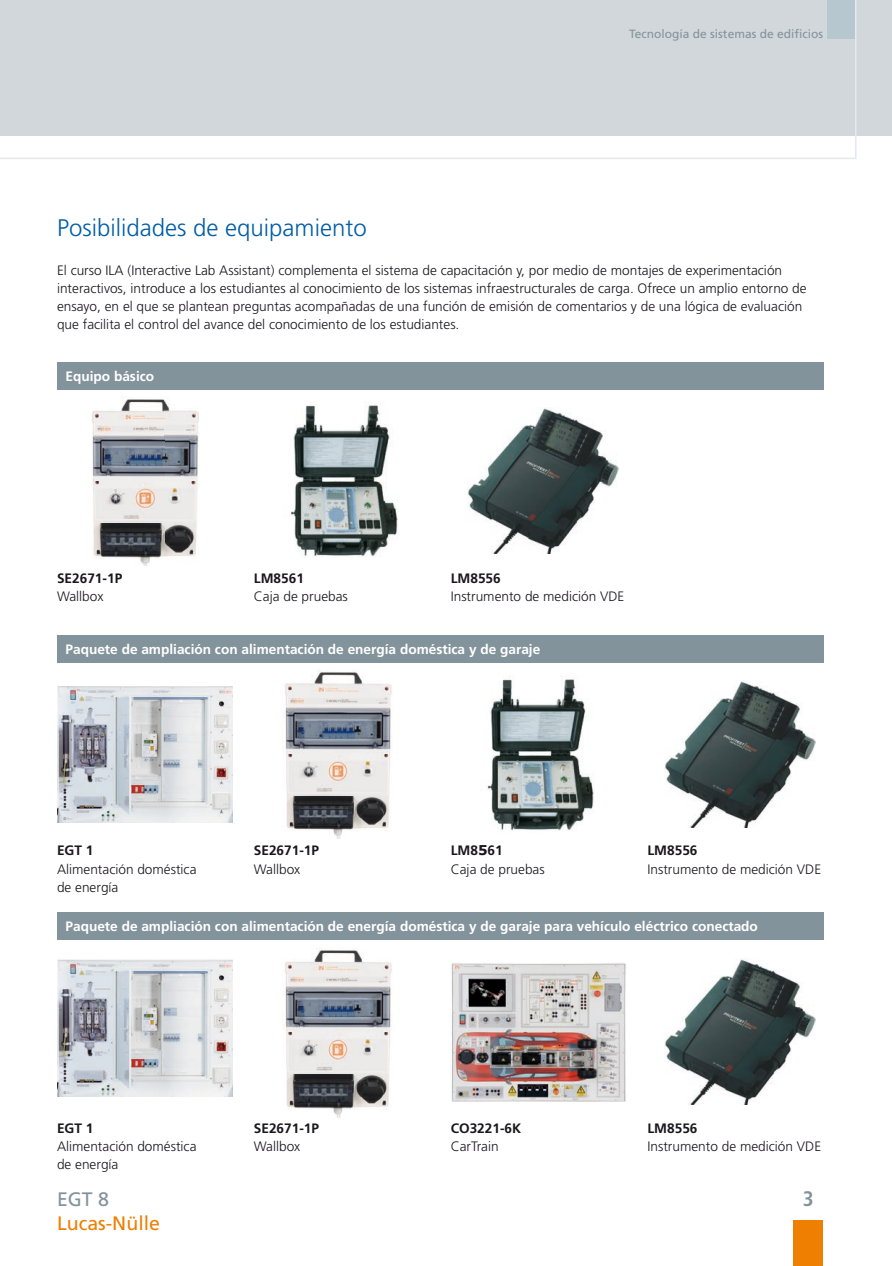
<style>
.page{position:relative;width:892px;height:1266px;background:#fff}
.page>*{position:absolute;margin:0;border:0;box-sizing:border-box;transform-origin:0 0}
.t1{font:300 24px "Frutiger";color:#005da8}
.t2{font:700 condensed 21px "Frutiger";color:#83939c}
.t3{font:19.5px "Frutiger";color:#ee7f00}
.t4{font:19.5px "Frutiger";color:#83939c}
.t5{font:300 13.65px/18.1px "Frutiger";color:#1a171c}
.t6{font:700 13.65px "Frutiger";color:#fff}
.t7{font:700 13.65px "Frutiger";color:#1a171c}
.t8{font:12px "Frutiger";color:#83939c}
.s1{font-weight:700}
.s2{font-family:"Verdana";font-weight:700;font-size:13.5px}
</style>
<div class="page">
<div style="left:0;top:0;width:891px;height:136px;background:#d1d7da"></div>
<svg style="left:0;top:0;width:856px;height:159px"></svg>
<div style="left:57px;top:362px;width:765px;height:27px;background:#83939c"></div>
<div style="left:57px;top:635px;width:765px;height:28px;background:#83939c"></div>
<div style="left:57px;top:912px;width:765px;height:27px;background:#83939c"></div>
<img style="left:92px;top:398px;width:107px;height:168px">
<img style="left:285px;top:671px;width:107px;height:168px">
<img style="left:285px;top:949px;width:107px;height:168px">
<img style="left:57px;top:960px;width:175px;height:136px">
<img style="left:57px;top:686px;width:175px;height:136px">
<img style="left:290px;top:405px;width:108px;height:152px">
<img style="left:487px;top:679px;width:107px;height:152px">
<img style="left:451px;top:963px;width:175px;height:138px">
<img style="left:468px;top:408px;width:150px;height:146px">
<img style="left:665px;top:681px;width:150px;height:146px">
<img style="left:665px;top:959px;width:150px;height:146px">
<div style="left:792px;top:1221px;width:30px;height:45px;background:#ee7f00"></div>
<p class="t8" style="left:628px;top:27px;width:195px">Tecnología de sistemas de edificios</p>
<h1 class="t1" style="left:57px;top:214px;width:311px">Posibilidades de equipamiento</h1>
<p class="t5" style="left:57px;top:261px;width:750px">El curso ILA (Interactive Lab Assistant) complementa el sistema de capacitación y, por medio de montajes de experimentación interactivos, introduce a los estudiantes al conocimiento de los sistemas infraestructurales de carga. Ofrece un amplio entorno de ensayo, en el que se plantean preguntas acompañadas de una función de emisión de comentarios y de una lógica de evaluación que facilita el control del avance del conocimiento de los estudiantes.</p>
<p class="t6" style="left:65px;top:368px;width:90px">Equipo básico</p>
<p class="t7" style="left:57px;top:570px;width:67px">SE2671-1P</p>
<p class="t5" style="left:57px;top:587px;width:48px">Wallbox</p>
<p class="t7" style="left:254px;top:570px;width:52px">LM8561</p>
<p class="t5" style="left:254px;top:587px;width:95px">Caja de pruebas</p>
<p class="t7" style="left:450px;top:570px;width:52px">LM8556</p>
<p class="t5" style="left:450px;top:587px;width:175px">Instrumento de medición VDE</p>
<p class="t6" style="left:65px;top:641px;width:476px">Paquete de ampliación con alimentación de energía doméstica y de garaje</p>
<p class="t7" style="left:57px;top:843px;width:38px">EGT 1</p>
<p class="t5" style="left:57px;top:860px;width:141px">Alimentación doméstica de energía</p>
<p class="t7" style="left:254px;top:843px;width:67px">SE2671-1P</p>
<p class="t5" style="left:254px;top:860px;width:48px">Wallbox</p>
<p class="t5" style="left:450px;top:842px;width:95px"><span class="s1">LM8</span><span class="s2">5</span><span class="s1">61<br></span>Caja de pruebas</p>
<p class="t7" style="left:647px;top:843px;width:52px">LM8556</p>
<p class="t5" style="left:647px;top:860px;width:175px">Instrumento de medición VDE</p>
<p class="t6" style="left:65px;top:918px;width:693px">Paquete de ampliación con alimentación de energía doméstica y de garaje para vehículo eléctrico conectado</p>
<p class="t7" style="left:57px;top:1120px;width:38px">EGT 1</p>
<p class="t5" style="left:57px;top:1137px;width:141px">Alimentación doméstica de energía</p>
<h3 class="t4" style="left:57px;top:1188px;width:54px">EGT 8</h3>
<h3 class="t3" style="left:57px;top:1211px;width:104px">Lucas-Nülle</h3>
<p class="t7" style="left:254px;top:1120px;width:67px">SE2671-1P</p>
<p class="t5" style="left:254px;top:1137px;width:48px">Wallbox</p>
<p class="t7" style="left:450px;top:1120px;width:72px">CO3221-6K</p>
<p class="t5" style="left:450px;top:1137px;width:49px">CarTrain</p>
<p class="t7" style="left:647px;top:1120px;width:52px">LM8556</p>
<p class="t5" style="left:647px;top:1137px;width:175px">Instrumento de medición VDE</p>
<h2 class="t2" style="left:802px;top:1187px;width:12px">3</h2>
</div>
